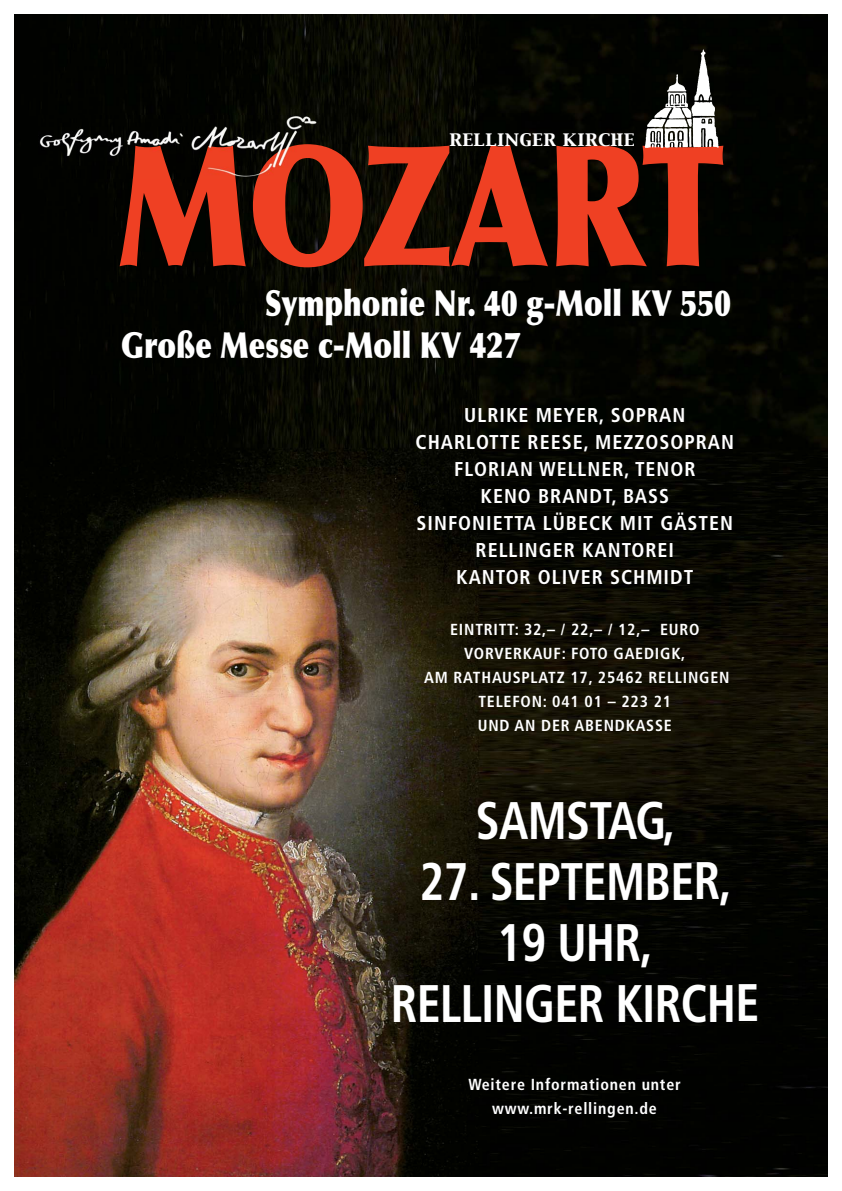
<style>
.page{position:relative;width:842px;height:1191px;background:#fff}
.page>*{position:absolute;margin:0;border:0;box-sizing:border-box;transform-origin:0 0}
.t1{font:900 168.4px "Optima";letter-spacing:-.015em;color:#ef4023;scale:.8 1}
.t2{font:700 condensed 52.8px/61px "Frutiger";letter-spacing:-.02em;color:#fff;text-align:center;scale:.91 1}
.t3{font:900 36px/42px "Optima";color:#fff;scale:.8 1}
.t4{font:700 condensed 20px/27px "Frutiger";letter-spacing:.05em;color:#fff;text-align:center}
.t5{font:700 condensed 16px/24px "Frutiger";letter-spacing:.05em;color:#fff;text-align:center}
.t6{font:15.1px "Capitals";letter-spacing:.025em;color:#fff;scale:1.2 1}
</style>
<div class="page">
<img style="left:14px;top:14px;width:814px;height:1162px">
<img style="left:38px;top:116px;width:282px;height:62px">
<img style="left:120px;top:144px;width:200px;height:34px">
<img style="left:634px;top:45px;width:86px;height:103px">
<p class="t6" style="left:449px;top:132px;width:156px">RELLINGER KIRCHE</p>
<h1 class="t1" style="left:118px;top:138px;width:759px">MOZART</h1>
<h3 class="t3" style="left:121px;top:286px;width:764px;text-indent:144px">Symphonie Nr. 40 g-Moll KV 550<br>Große Messe c-Moll KV 427</h3>
<p class="t4" style="left:416px;top:403px;width:320px">ULRIKE MEYER, SOPRAN<br>CHARLOTTE REESE, MEZZOSOPRAN<br>FLORIAN WELLNER, TENOR<br>KENO BRANDT, BASS<br>SINFONIETTA LÜBECK MIT GÄSTEN<br>RELLINGER KANTOREI<br>KANTOR OLIVER SCHMIDT</p>
<p class="t5" style="left:424px;top:618px;width:307px">EINTRITT: 32,– / 22,– / 12,– EURO<br>VORVERKAUF: FOTO GAEDIGK,<br>AM RATHAUSPLATZ 17, 25462 RELLINGEN<br>TELEFON: 041 01 – 223 21<br>UND AN DER ABENDKASSE</p>
<h2 class="t2" style="left:476px;top:794px;width:221px">SAMSTAG,</h2>
<h2 class="t2" style="left:391px;top:855px;width:406px">27. SEPTEMBER,<br>19 UHR,<br>RELLINGER KIRCHE</h2>
<p class="t5" style="left:468px;top:1073px;width:214px">Weitere Informationen unter www.mrk-rellingen.de</p>
</div>
